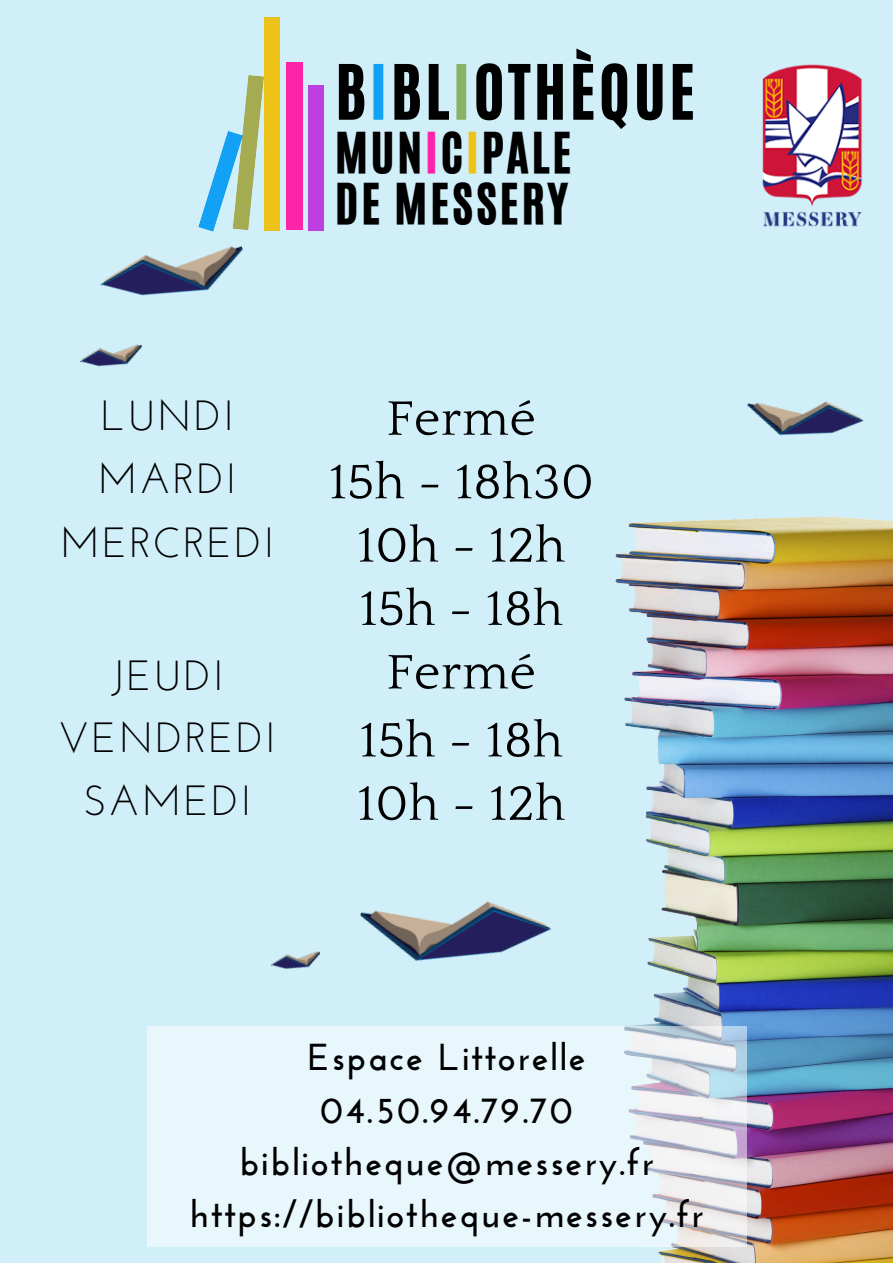
<style>
.page{position:relative;width:893px;height:1263px;background:#d1eff9}
.page>*{position:absolute;margin:0;border:0;box-sizing:border-box;transform-origin:0 0}
.t1{font:63.07px "CA Generated";letter-spacing:.065em;color:#000}
.t2{font:50.62px "Quattrocento";letter-spacing:.01em;color:#000}
.t3{font:47.33px "CA Generated";letter-spacing:.065em;color:#000}
.t4{font:42.22px "Josefin Sans";letter-spacing:.05em;color:#000}
.t5{font:700 37.5px "Josefin Sans";letter-spacing:.05em;color:#000}
.s1{color:#12a1f4}
.s2{color:#87b363}
.s3{color:#fd24a9}
.s4{color:#edc31a}
</style>
<div class="page">
<img style="left:762px;top:64px;width:101px;height:163px">
<img style="left:615px;top:516px;width:278px;height:747px">
<svg style="left:147px;top:1026px;width:599px;height:221px;background:#e5f2f8"></svg>
<img style="left:747px;top:401px;width:117px;height:35px">
<img style="left:100px;top:246px;width:143px;height:50px">
<img style="left:80px;top:344px;width:62px;height:23px">
<img style="left:360px;top:901px;width:191px;height:60px">
<img style="left:271px;top:951px;width:50px;height:19px">
<div style="left:264px;top:17px;width:16px;height:213px;background:#edc31a"></div>
<div style="left:286px;top:63px;width:16px;height:167px;background:#fd24a9"></div>
<div style="left:308px;top:85px;width:16px;height:145px;background:#bd3ee1"></div>
<svg style="left:198px;top:75px;width:66px;height:157px"></svg>
<h3 class="t1" style="left:335px;top:47px;width:361px">B<span class="s1">I</span>BL<span class="s2">I</span>OTHÈQUE</h3>
<h3 class="t3" style="left:335px;top:119px;width:238px">MUN<span class="s3">I</span>C<span class="s4">I</span>PALE</h3>
<h4 class="t3" style="left:335px;top:169px;width:234px">DE MESSERY</h4>
<h3 class="t4" style="left:100px;top:398px;width:135px">LUNDI</h3>
<h4 class="t2" style="left:386px;top:392px;width:151px">Fermé</h4>
<p class="t4" style="left:98px;top:462px;width:140px">MARDI</p>
<p class="t2" style="left:329px;top:455px;width:266px">15h - 18h30</p>
<h3 class="t4" style="left:60px;top:525px;width:215px">MERCREDI</h3>
<p class="t2" style="left:357px;top:519px;width:210px">10h - 12h</p>
<h4 class="t2" style="left:359px;top:582px;width:205px">15h - 18h</h4>
<h3 class="t4" style="left:111px;top:658px;width:114px">JEUDI</h3>
<h4 class="t2" style="left:386px;top:645px;width:151px">Fermé</h4>
<p class="t4" style="left:59px;top:720px;width:219px">VENDREDI</p>
<h3 class="t2" style="left:359px;top:713px;width:205px">15h - 18h</h3>
<h3 class="t4" style="left:83px;top:783px;width:169px">SAMEDI</h3>
<h4 class="t2" style="left:357px;top:777px;width:210px">10h - 12h</h4>
<h1 class="t5" style="left:307px;top:1042px;width:280px">Espace Littorelle</h1>
<h2 class="t5" style="left:320px;top:1094px;width:254px">04.50.94.79.70</h2>
<h2 class="t5" style="left:239px;top:1147px;width:416px">bibliotheque@messery.fr</h2>
<p class="t5" style="left:190px;top:1199px;width:515px">https://bibliotheque-messery.fr</p>
</div>
